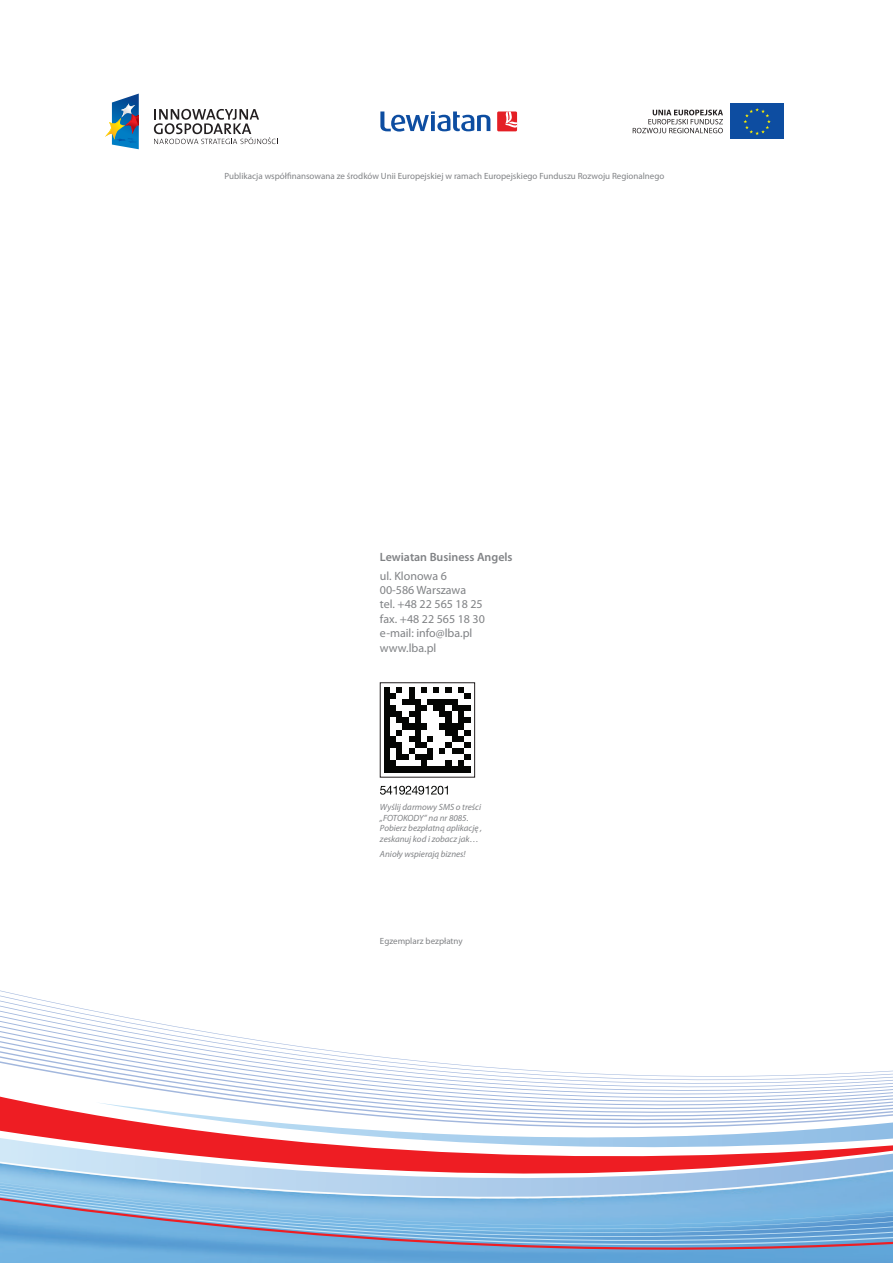
<style>
.page{position:relative;width:893px;height:1263px;background:#fff}
.page>*{position:absolute;margin:0;border:0;box-sizing:border-box;transform-origin:0 0}
.t1{font:12px/14.4px "Myriad Pro";color:#808285}
.t2{font:600 12px "Myriad Pro";color:#808285}
.t3{font:9px "Myriad Pro";color:#808285}
.t4{font:italic 9px/10.8px "Myriad Pro";color:#808285}
</style>
<div class="page">
<img style="left:0;top:1255px;width:893px;height:8px">
<svg style="left:0;top:1102px;width:893px;height:3px"></svg>
<svg style="left:0;top:1098px;width:893px;height:4px"></svg>
<svg style="left:0;top:1095px;width:893px;height:3px"></svg>
<svg style="left:166px;top:1091px;width:727px;height:4px"></svg>
<svg style="left:139px;top:1087px;width:754px;height:4px"></svg>
<svg style="left:0;top:990px;width:893px;height:97px"></svg>
<svg style="left:0;top:1105px;width:893px;height:11px"></svg>
<svg style="left:0;top:1116px;width:893px;height:11px"></svg>
<svg style="left:0;top:1127px;width:893px;height:11px"></svg>
<svg style="left:0;top:1138px;width:893px;height:15px"></svg>
<svg style="left:0;top:1153px;width:893px;height:11px;background:#e66e76"></svg>
<svg style="left:0;top:1164px;width:893px;height:11px"></svg>
<svg style="left:0;top:1175px;width:893px;height:80px;background:#86b5dd"></svg>
<svg style="left:380px;top:786px;width:68px;height:9px"></svg>
<div style="left:384px;top:687px;width:7px;height:6px;background:#040503"></div>
<div style="left:384px;top:693px;width:7px;height:6px;background:#040503"></div>
<div style="left:384px;top:699px;width:7px;height:6px;background:#040503"></div>
<svg style="left:391px;top:687px;width:36px;height:18px"></svg>
<div style="left:427px;top:699px;width:7px;height:6px;background:#040503"></div>
<svg style="left:434px;top:687px;width:36px;height:18px"></svg>
<div style="left:384px;top:705px;width:7px;height:7px;background:#040503"></div>
<div style="left:391px;top:705px;width:6px;height:7px;background:#040503"></div>
<div style="left:415px;top:705px;width:6px;height:7px;background:#040503"></div>
<div style="left:421px;top:705px;width:6px;height:7px;background:#040503"></div>
<div style="left:434px;top:705px;width:6px;height:7px;background:#040503"></div>
<div style="left:440px;top:705px;width:6px;height:7px;background:#040503"></div>
<div style="left:452px;top:705px;width:6px;height:7px;background:#040503"></div>
<div style="left:458px;top:705px;width:6px;height:7px;background:#040503"></div>
<div style="left:464px;top:705px;width:6px;height:7px;background:#040503"></div>
<div style="left:384px;top:712px;width:7px;height:6px;background:#040503"></div>
<div style="left:384px;top:718px;width:7px;height:6px;background:#040503"></div>
<div style="left:384px;top:724px;width:7px;height:6px;background:#040503"></div>
<div style="left:384px;top:730px;width:7px;height:6px;background:#040503"></div>
<div style="left:384px;top:736px;width:7px;height:6px;background:#040503"></div>
<div style="left:427px;top:736px;width:7px;height:6px;background:#040503"></div>
<div style="left:384px;top:742px;width:7px;height:6px;background:#040503"></div>
<svg style="left:391px;top:712px;width:36px;height:36px"></svg>
<svg style="left:439px;top:712px;width:31px;height:36px"></svg>
<div style="left:384px;top:748px;width:7px;height:7px;background:#040503"></div>
<div style="left:397px;top:748px;width:6px;height:7px;background:#040503"></div>
<div style="left:409px;top:748px;width:6px;height:7px;background:#040503"></div>
<div style="left:427px;top:748px;width:7px;height:7px;background:#040503"></div>
<div style="left:440px;top:748px;width:6px;height:7px;background:#040503"></div>
<div style="left:452px;top:748px;width:6px;height:7px;background:#040503"></div>
<div style="left:458px;top:748px;width:6px;height:7px;background:#040503"></div>
<div style="left:384px;top:755px;width:7px;height:6px;background:#040503"></div>
<div style="left:427px;top:755px;width:7px;height:6px;background:#040503"></div>
<div style="left:384px;top:761px;width:7px;height:6px;background:#040503"></div>
<div style="left:384px;top:767px;width:7px;height:6px;background:#040503"></div>
<svg style="left:391px;top:755px;width:36px;height:18px"></svg>
<div style="left:427px;top:767px;width:7px;height:6px;background:#040503"></div>
<svg style="left:434px;top:755px;width:36px;height:18px"></svg>
<div style="left:380px;top:682px;width:95px;height:95px;border:1px solid #231f20"></div>
<svg style="left:154px;top:109px;width:124px;height:35px"></svg>
<svg style="left:105px;top:94px;width:34px;height:55px"></svg>
<svg style="left:633px;top:110px;width:90px;height:23px"></svg>
<div style="left:730px;top:103px;width:54px;height:36px;background:#0d4da1"></div>
<svg style="left:743px;top:108px;width:28px;height:27px"></svg>
<svg style="left:380px;top:111px;width:110px;height:21px"></svg>
<div style="left:497px;top:111px;width:20px;height:20px;background:#e41f25"></div>
<svg style="left:503px;top:111px;width:14px;height:20px"></svg>
<p class="t3" style="left:224px;top:170px;width:441px">Publikacja współfinansowana ze środków Unii Europejskiej w ramach Europejskiego Funduszu Rozwoju Regionalnego</p>
<h1 class="t2" style="left:380px;top:549px;width:134px">Lewiatan Business Angels</h1>
<h1 class="t1" style="left:380px;top:568px;width:106px">ul. Klonowa 6<br>00-586 Warszawa<br>tel. +48 22 565 18 25 fax. +48 22 565 18 30 e-mail: info@lba.pl www.lba.pl</h1>
<p class="t4" style="left:380px;top:801px;width:104px">Wyślij darmowy SMS o treści „FOTOKODY” na nr 8085.<br>Pobierz bezpłatną aplikację , zeskanuj kod i zobacz jak…</p>
<p class="t4" style="left:380px;top:849px;width:87px">Anioły wspierają biznes!</p>
<p class="t3" style="left:380px;top:936px;width:84px">Egzemplarz bezpłatny</p>
</div>
